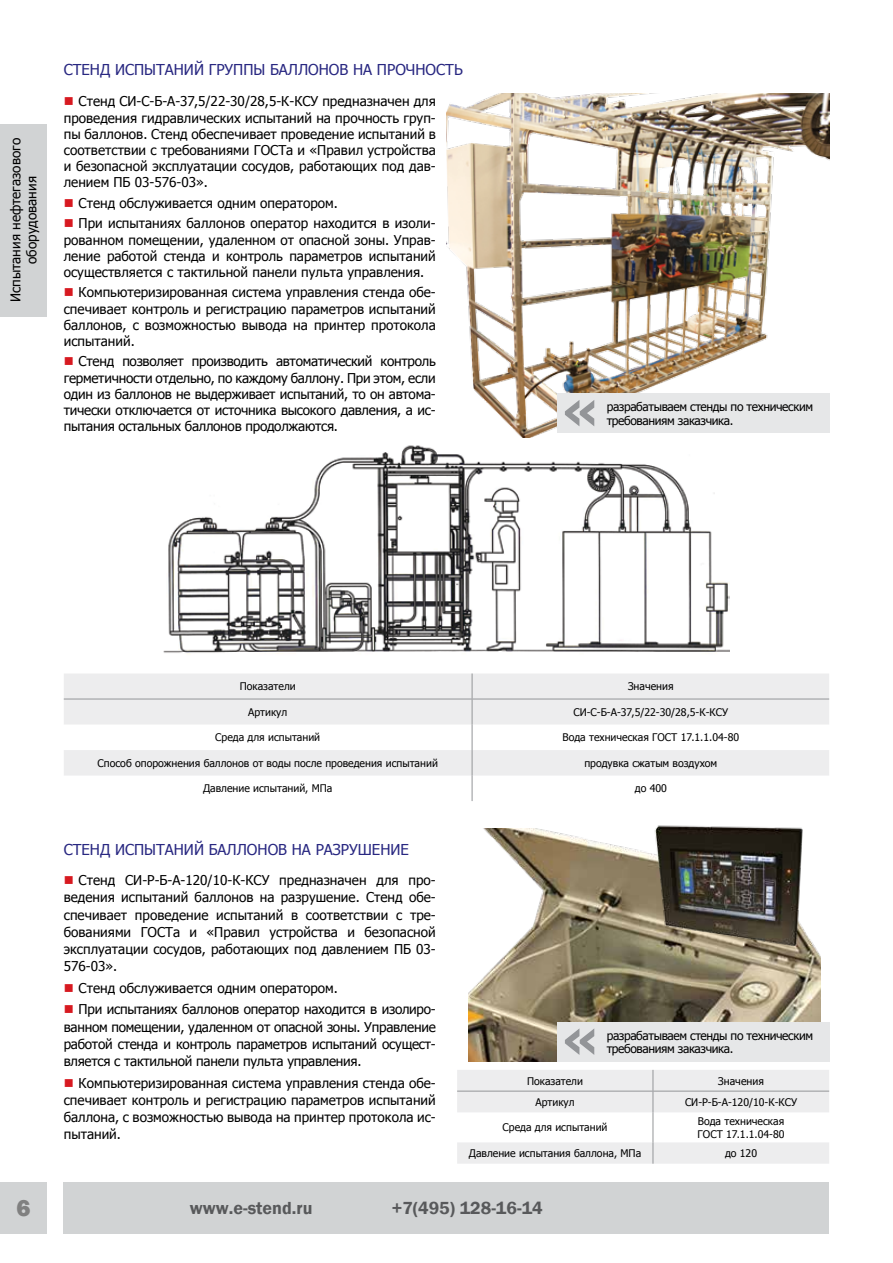
<style>
.page{position:relative;width:893px;height:1263px;background:#fff}
.page>*{position:absolute;margin:0;border:0;box-sizing:border-box;transform-origin:0 0}
.t1{font:700 53.25px "Tahoma";color:#939598}
.t2{font:800 24px "Franklin Gothic";color:#808080}
.t3{font:600 18px "Franklin Gothic";color:#58595b}
.t4{font:15px "Tahoma";color:#282781}
.t5{font:13.5px/16.2px "Tahoma";color:#000;text-align:justify}
.t6{font:13.5px/21.5px "Tahoma";letter-spacing:-.02em;color:#000}
.t7{font:12px "Tahoma";letter-spacing:-.03em;color:#000}
.t8{font:10.5px/13.5px "Tahoma";color:#000}
</style>
<div class="page">
<div style="left:0;top:1182px;width:47px;height:51px;background:#d1d3d4"></div>
<div style="left:64px;top:1182px;width:765px;height:51px;background:#d1d3d4"></div>
<div style="left:0;top:124px;width:47px;height:192px;background:#d1d3d4"></div>
<img style="left:164px;top:445px;width:565px;height:209px">
<img style="left:446px;top:93px;width:383px;height:344px">
<svg style="left:64px;top:673px;width:765px;height:102px;fill:#ededee"></svg>
<hr style="left:64px;top:699px;width:408px;height:1px;background:#939598">
<hr style="left:472px;top:699px;width:357px;height:1px;background:#939598">
<svg style="left:472px;top:673px;width:1px;height:128px"></svg>
<svg style="left:457px;top:1070px;width:372px;height:94px"></svg>
<img style="left:468px;top:828px;width:352px;height:233px">
<img style="left:644px;top:825px;width:177px;height:133px">
<div style="left:557px;top:1022px;width:272px;height:39px;background:#e6e7e8"></div>
<div style="left:557px;top:394px;width:272px;height:39px;background:#e6e7e8"></div>
<p class="t5" style="left:7px;top:302px;width:166px;text-align:center;rotate:-90deg">Испытания нефтегазового оборудования</p>
<p class="t4" style="left:64px;top:60px;width:155px">Стенд исп ытаний групп</p>
<p class="t4" style="left:253px;top:60px;width:211px">ы баллонов на прочность</p>
<p class="t5" style="left:64px;top:93px;width:374px;text-indent:15px">Стенд СИ-С-Б-А-37,5/22-30/28,5-К-КСУ предназначен для проведения гидравлических испытаний на прочность груп&shy;пы баллонов. Стенд обеспечивает проведение испытаний в соответствии с требованиями ГОСТа и «Правил устройства и безопасной эксплуатации сосудов, работающих под дав&shy;лением ПБ 03-576-03».</p>
<p class="t5" style="left:79px;top:192px;width:359px;line-height:20.4px">Стенд обслуживается одним оператором.<br>При испытаниях баллонов оператор находится в изоли-</p>
<p class="t5" style="left:64px;top:231px;width:374px">рованном помещении, удаленном от опасной зоны. Управ&shy;ление работой стенда и контроль параметров испытаний осуществляется с тактильной панели пульта управления.</p>
<p class="t5" style="left:64px;top:284px;width:374px;text-indent:15px">Компьютеризированная система управления стенда обе&shy;спечивает контроль и регистрацию параметров испытаний баллонов, с возможностью вывода на принтер протокола испытаний.</p>
<p class="t5" style="left:64px;top:353px;width:374px;text-indent:15px">Стенд позволяет производить автоматический контроль герметичности отдельно, по каждому баллону. При этом, если один из баллонов не выдерживает испытаний, то он автома&shy;тически отключается от источника высокого давления, а ис&shy;пытания остальных баллонов продолжаются.</p>
<h1 class="t1" style="left:562px;top:373px;width:39px">«</h1>
<p class="t7" style="left:607px;top:399px;width:208px">разрабатываем стенды по техническим</p>
<p class="t7" style="left:607px;top:412px;width:128px">требованиям заказчика.</p>
<p class="t8" style="left:240px;top:679px;width:58px">Показатели</p>
<p class="t8" style="left:628px;top:679px;width:47px">Значения</p>
<p class="t8" style="left:248px;top:705px;width:41px">Артикул</p>
<p class="t8" style="left:573px;top:705px;width:156px">СИ-С-Б-А-37,5/22-30/28,5-К-КСУ</p>
<p class="t8" style="left:215px;top:730px;width:106px">Среда для испытаний</p>
<p class="t8" style="left:563px;top:730px;width:178px">Вода техническая ГОСТ 17.1.1.04-80</p>
<p class="t8" style="left:98px;top:756px;width:342px">Способ опорожнения баллонов от воды после проведения испытаний</p>
<p class="t8" style="left:584px;top:756px;width:134px">продувка сжатым воздухом</p>
<p class="t8" style="left:203px;top:781px;width:131px">Давление испытаний, МПа</p>
<p class="t8" style="left:635px;top:781px;width:34px">до 400</p>
<p class="t4" style="left:64px;top:840px;width:280px">Стенд исп ытаний баллонов на разруш</p>
<p class="t4" style="left:372px;top:840px;width:39px">ение</p>
<p class="t5" style="left:64px;top:871px;width:374px;line-height:17.2px;text-indent:15px">Стенд СИ-Р-Б-А-120/10-К-КСУ предназначен для про&shy;ведения испытаний баллонов на разрушение. Стенд обе&shy;спечивает проведение испытаний в соответствии с тре&shy;бованиями ГОСТа и «Правил устройства и безопасной эксплуатации сосудов, работающих под давлением ПБ 03- 576-03».</p>
<p class="t6" style="left:79px;top:977px;width:359px">Стенд обслуживается одним оператором.<br>При испытаниях баллонов оператор находится в изолиро-</p>
<p class="t5" style="left:64px;top:1017px;width:373px;line-height:17.2px">ванном помещении, удаленном от опасной зоны. Управление работой стенда и контроль параметров испытаний осущест&shy;вляется с тактильной панели пульта управления.</p>
<p class="t5" style="left:64px;top:1073px;width:374px;line-height:17.2px;text-indent:15px">Компьютеризированная система управления стенда обе&shy;спечивает контроль и регистрацию параметров испытаний баллона, с возможностью вывода на принтер протокола ис&shy;пытаний.</p>
<p class="t8" style="left:527px;top:1073px;width:58px">Показатели</p>
<p class="t8" style="left:718px;top:1073px;width:47px">Значения</p>
<h1 class="t1" style="left:562px;top:1002px;width:39px">«</h1>
<p class="t7" style="left:607px;top:1027px;width:208px">разрабатываем стенды по техническим</p>
<p class="t7" style="left:607px;top:1041px;width:128px">требованиям заказчика.</p>
<p class="t8" style="left:535px;top:1095px;width:41px">Артикул</p>
<p class="t8" style="left:685px;top:1095px;width:114px">СИ-Р-Б-А-120/10-К-КСУ</p>
<p class="t8" style="left:503px;top:1120px;width:106px">Среда для испытаний</p>
<p class="t8" style="left:698px;top:1113px;width:88px">Вода техническая<br>ГОСТ 17.1.1.04-80</p>
<p class="t8" style="left:469px;top:1146px;width:174px">Давление испытания баллона, МПа</p>
<p class="t8" style="left:725px;top:1146px;width:34px">до 120</p>
<h2 class="t2" style="left:16px;top:1192px;width:16px">6</h2>
<h3 class="t3" style="left:190px;top:1197px;width:124px">www.e-stend.ru</h3>
<h3 class="t3" style="left:392px;top:1197px;width:152px">+7(495) 128-16-14</h3>
</div>
